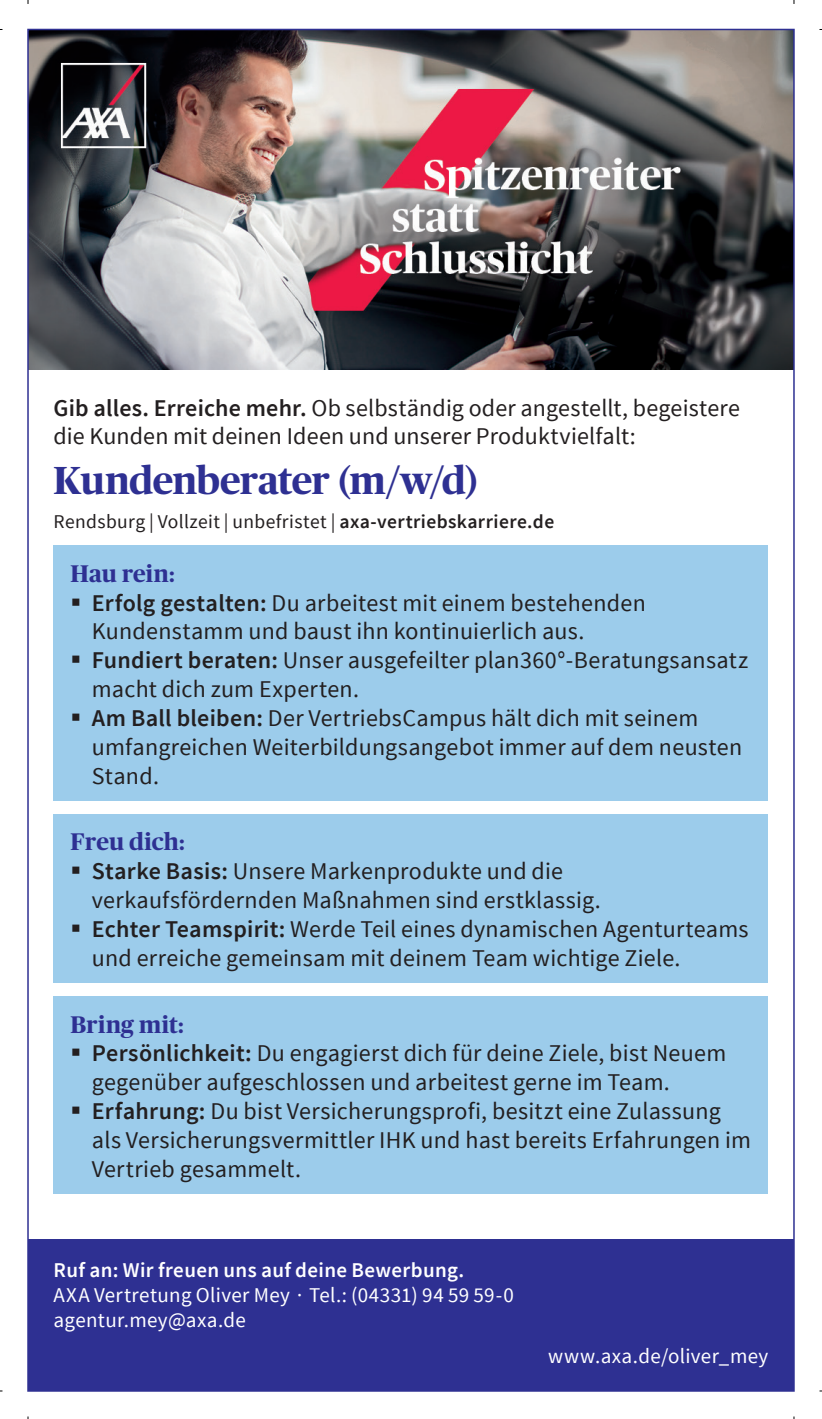
<style>
.page{position:relative;width:822px;height:1419px;background:#fff}
.page>*{position:absolute;margin:0;border:0;box-sizing:border-box;transform-origin:0 0}
.iaf_headline{font:700 39px "Publico Headline";letter-spacing:-.01em;color:#2e3092}
.iaf_kopf{font:24px/28.8px "Source Sans Pro";letter-spacing:.01em;color:#231f20}
.iaf_head_box{font:700 24px "Publico Headline";letter-spacing:.005em;color:#2e3092}
.iaf_adresse{font:21px/25.2px "Source Sans Pro";letter-spacing:.015em;color:#fff}
.t1{font:600 21px "Source Sans Pro";letter-spacing:.02em;color:#fff}
.iaf_web{font:21px "Source Sans Pro";letter-spacing:.02em;color:#fff}
.iaf_tm{font:19.5px "Source Sans Pro";letter-spacing:.02em;color:#231f20}
.s1{font-weight:600}
</style>
<div class="page">
<img style="left:30px;top:32px;width:761px;height:338px">
<div style="left:28px;top:1239px;width:765px;height:151px;background:#2e3092"></div>
<div style="left:54px;top:545px;width:714px;height:255px;background:#9ccceb"></div>
<div style="left:54px;top:814px;width:714px;height:168px;background:#9ccceb"></div>
<div style="left:54px;top:996px;width:714px;height:197px;background:#9ccceb"></div>
<p class="iaf_kopf" style="left:54px;top:393px;width:687px"><span class="s1">Gib alles. Erreiche mehr.</span> Ob selbständig oder angestellt, begeistere</p>
<p class="iaf_kopf" style="left:54px;top:422px;width:583px">die Kunden mit deinen Ideen und unserer Produktvielfalt:</p>
<p class="iaf_headline" style="left:54px;top:452px;width:425px">Kundenberater (m/w/d)</p>
<p class="iaf_tm" style="left:54px;top:509px;width:502px">Rendsburg | Vollzeit | unbefristet | <span class="s1">axa-vertriebskarriere.de</span></p>
<p class="iaf_head_box" style="left:71px;top:556px;width:106px">Hau rein:</p>
<p class="iaf_kopf" style="left:92px;top:588px;width:555px"><span class="s1">Erfolg gestalten:</span> Du arbeitest mit einem bestehenden<br>Kundenstamm und baust ihn kontinuierlich aus.</p>
<p class="iaf_kopf" style="left:92px;top:646px;width:657px"><span class="s1">Fundiert beraten:</span> Unser ausgefeilter plan360°-Beratungsansatz macht dich zum Experten.</p>
<p class="iaf_kopf" style="left:92px;top:703px;width:651px"><span class="s1">Am Ball bleiben:</span> Der VertriebsCampus hält dich mit seinem umfangreichen Weiterbildungsangebot immer auf dem neusten<br>Stand.</p>
<p class="iaf_head_box" style="left:71px;top:824px;width:116px">Freu dich:</p>
<p class="iaf_kopf" style="left:92px;top:857px;width:510px"><span class="s1">Starke Basis:</span> Unsere Markenprodukte und die verkaufsfördernden Maßnahmen sind erstklassig.</p>
<p class="iaf_kopf" style="left:92px;top:914px;width:658px"><span class="s1">Echter Teamspirit:</span> Werde Teil eines dynamischen Agenturteams und erreiche gemeinsam mit deinem Team wichtige Ziele.</p>
<p class="iaf_head_box" style="left:71px;top:1006px;width:115px">Bring mit:</p>
<p class="iaf_kopf" style="left:92px;top:1039px;width:636px"><span class="s1">Persönlichkeit:</span> Du engagierst dich für deine Ziele, bist Neuem gegenüber aufgeschlossen und arbeitest gerne im Team.</p>
<p class="iaf_kopf" style="left:92px;top:1096px;width:660px"><span class="s1">Erfahrung:</span> Du bist Versicherungsprofi, besitzt eine Zulassung als Versicherungsvermittler IHK und hast bereits Erfahrungen im<br>Vertrieb gesammelt.</p>
<p class="t1" style="left:54px;top:1256px;width:412px">Ruf an: Wir freuen uns auf deine Bewerbung.</p>
<p class="iaf_adresse" style="left:54px;top:1282px;width:461px">AXA Vertretung Oliver Mey ∙ Tel.: (04331) 94 59 59-0 agentur.mey@axa.de</p>
<p class="iaf_web" style="left:548px;top:1342px;width:222px">www.axa.de/oliver_mey</p>
</div>
